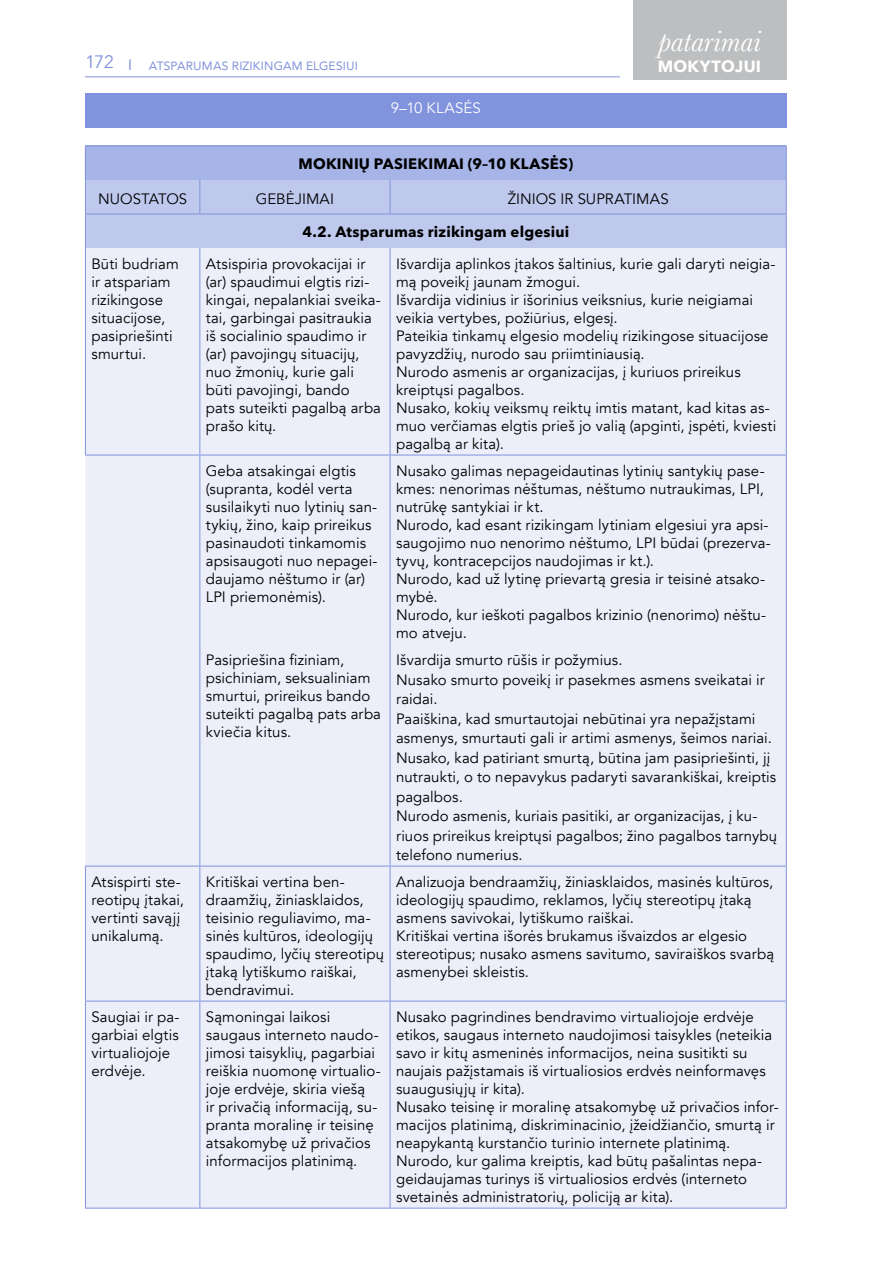
<style>
.page{position:relative;width:893px;height:1263px;background:#fff}
.page>*{position:absolute;margin:0;border:0;box-sizing:border-box;transform-origin:0 0}
.t1{font:italic 30.3px "Baskerville";letter-spacing:.01em;color:#fff}
.t2{font:700 16.2px "Avenir Next";letter-spacing:.01em;color:#fff}
.t3{font:15px/18px "Avenir";letter-spacing:.005em;color:#000}
.t4{font:700 15px "Avenir Next LT Pro";letter-spacing:.015em;color:#000}
.t5{font:15px "Avenir";letter-spacing:.01em;color:#fff}
.t6{font:12px "Avenir";letter-spacing:.015em;color:#8093dc}
.s1{font-family:"Avenir Next";font-size:18px}
.s2{font-size:15px}
</style>
<div class="page">
<div style="left:633px;top:0;width:154px;height:80px;background:#bcbec0"></div>
<hr style="left:85px;top:76px;width:535px;height:1px;background:#8093dc">
<div style="left:85px;top:94px;width:702px;height:34px;background:#8093dc"></div>
<div style="left:85px;top:146px;width:701px;height:34px;background:#a6b4e7"></div>
<div style="left:86px;top:180px;width:700px;height:68px;background:#bfc9ee"></div>
<div style="left:85px;top:248px;width:701px;height:960px;background:#eceffa"></div>
<hr style="left:85px;top:214px;width:115px;height:1px;background:#8093dc">
<hr style="left:200px;top:214px;width:190px;height:1px;background:#8093dc">
<hr style="left:390px;top:214px;width:397px;height:1px;background:#8093dc">
<hr style="left:199px;top:455px;width:1px;height:189px;background:#8093dc">
<hr style="left:390px;top:455px;width:1px;height:189px;background:#8093dc">
<hr style="left:786px;top:455px;width:1px;height:189px;background:#8093dc">
<hr style="left:199px;top:644px;width:1px;height:222px;background:#8093dc">
<hr style="left:390px;top:644px;width:1px;height:222px;background:#8093dc">
<hr style="left:786px;top:644px;width:1px;height:222px;background:#8093dc">
<hr style="left:85px;top:866px;width:115px;height:1px;background:#8093dc">
<hr style="left:85px;top:866px;width:1px;height:135px;background:#8093dc">
<hr style="left:200px;top:866px;width:190px;height:1px;background:#8093dc">
<hr style="left:199px;top:866px;width:1px;height:135px;background:#8093dc">
<hr style="left:390px;top:866px;width:397px;height:1px;background:#8093dc">
<hr style="left:390px;top:866px;width:1px;height:135px;background:#8093dc">
<hr style="left:786px;top:866px;width:1px;height:135px;background:#8093dc">
<hr style="left:85px;top:1001px;width:115px;height:1px;background:#8093dc">
<hr style="left:85px;top:1001px;width:1px;height:207px;background:#8093dc">
<hr style="left:200px;top:1001px;width:190px;height:1px;background:#8093dc">
<hr style="left:199px;top:1001px;width:1px;height:207px;background:#8093dc">
<hr style="left:390px;top:1001px;width:397px;height:1px;background:#8093dc">
<hr style="left:390px;top:1001px;width:1px;height:207px;background:#8093dc">
<hr style="left:786px;top:1001px;width:1px;height:207px;background:#8093dc">
<hr style="left:85px;top:1208px;width:115px;height:1px;background:#8093dc">
<hr style="left:200px;top:1208px;width:190px;height:1px;background:#8093dc">
<hr style="left:390px;top:1208px;width:397px;height:1px;background:#8093dc">
<hr style="left:85px;top:146px;width:115px;height:1px;background:#8093dc">
<hr style="left:85px;top:146px;width:1px;height:34px;background:#8093dc">
<hr style="left:200px;top:146px;width:190px;height:1px;background:#8093dc">
<hr style="left:390px;top:146px;width:397px;height:1px;background:#8093dc">
<hr style="left:786px;top:146px;width:1px;height:34px;background:#8093dc">
<hr style="left:85px;top:180px;width:1px;height:34px;background:#8093dc">
<hr style="left:199px;top:180px;width:1px;height:34px;background:#8093dc">
<hr style="left:390px;top:180px;width:1px;height:34px;background:#8093dc">
<hr style="left:786px;top:180px;width:1px;height:34px;background:#8093dc">
<hr style="left:85px;top:214px;width:1px;height:34px;background:#8093dc">
<hr style="left:786px;top:214px;width:1px;height:34px;background:#8093dc">
<hr style="left:85px;top:248px;width:1px;height:207px;background:#8093dc">
<hr style="left:199px;top:248px;width:1px;height:207px;background:#8093dc">
<hr style="left:390px;top:248px;width:1px;height:207px;background:#8093dc">
<hr style="left:786px;top:248px;width:1px;height:207px;background:#8093dc">
<hr style="left:85px;top:455px;width:115px;height:1px;background:#8093dc">
<hr style="left:200px;top:455px;width:190px;height:1px;background:#8093dc">
<hr style="left:390px;top:455px;width:397px;height:1px;background:#8093dc">
<p class="t6" style="left:85px;top:56px;width:274px"><span class="s1">172</span> <span class="s2">I</span> ATSPARUMAS RIZIKINGAM ELGESIUI</p>
<p class="t5" style="left:391px;top:99px;width:91px">9–10 KLASĖS</p>
<p class="t4" style="left:299px;top:154px;width:276px">MOKINIŲ PASIEKIMAI (9–10 KLASĖS)</p>
<h1 class="t1" style="left:658px;top:21px;width:104px">patarimai</h1>
<p class="t2" style="left:658px;top:52px;width:105px">MOKYTOJUI</p>
<p class="t3" style="left:98px;top:191px;width:91px">NUOSTATOS</p>
<p class="t3" style="left:256px;top:191px;width:80px">GEBĖJIMAI</p>
<p class="t3" style="left:508px;top:191px;width:162px">ŽINIOS IR SUPRATIMAS</p>
<p class="t4" style="left:302px;top:222px;width:268px">4.2. Atsparumas rizikingam elgesiui</p>
<p class="t3" style="left:91px;top:255px;width:89px">Būti budriam ir atspariam rizikingose situacijose, pasipriešinti smurtui.</p>
<p class="t3" style="left:206px;top:255px;width:177px">Atsispiria provokacijai ir (ar) spaudimui elgtis rizi&shy;kingai, nepalankiai sveika&shy;tai, garbingai pasitraukia iš socialinio spaudimo ir (ar) pavojingų situacijų, nuo žmonių, kurie gali būti pavojingi, bando pats suteikti pagalbą arba prašo kitų.</p>
<p class="t3" style="left:396px;top:255px;width:382px">Išvardija aplinkos įtakos šaltinius, kurie gali daryti neigia&shy;mą poveikį jaunam žmogui.<br>Išvardija vidinius ir išorinius veiksnius, kurie neigiamai veikia vertybes, požiūrius, elgesį.<br>Pateikia tinkamų elgesio modelių rizikingose situacijose pavyzdžių, nurodo sau priimtiniausią.<br>Nurodo asmenis ar organizacijas, į kuriuos prireikus kreiptųsi pagalbos.<br>Nusako, kokių veiksmų reiktų imtis matant, kad kitas as&shy;muo verčiamas elgtis prieš jo valią (apginti, įspėti, kviesti pagalbą ar kita).</p>
<p class="t3" style="left:206px;top:462px;width:173px">Geba atsakingai elgtis (supranta, kodėl verta susilaikyti nuo lytinių san&shy;tykių, žino, kaip prireikus pasinaudoti tinkamomis apsisaugoti nuo nepagei&shy;daujamo nėštumo ir (ar)<br>LPI priemonėmis).</p>
<p class="t3" style="left:396px;top:462px;width:376px">Nusako galimas nepageidautinas lytinių santykių pase&shy;kmes: nenorimas nėštumas, nėštumo nutraukimas, LPI, nutrūkę santykiai ir kt.<br>Nurodo, kad esant rizikingam lytiniam elgesiui yra apsi&shy;saugojimo nuo nenorimo nėštumo, LPI būdai (prezerva&shy;tyvų, kontracepcijos naudojimas ir kt.).<br>Nurodo, kad už lytinę prievartą gresia ir teisinė atsako&shy;mybė.<br>Nurodo, kur ieškoti pagalbos krizinio (nenorimo) nėštu&shy;mo atveju.</p>
<p class="t3" style="left:206px;top:651px;width:177px">Pasipriešina fiziniam, psichiniam, seksualiniam smurtui, prireikus bando suteikti pagalbą pats arba kviečia kitus.</p>
<p class="t3" style="left:396px;top:650px;width:383px;line-height:19.5px">Išvardija smurto rūšis ir požymius.<br>Nusako smurto poveikį ir pasekmes asmens sveikatai ir raidai.<br>Paaiškina, kad smurtautojai nebūtinai yra nepažįstami asmenys, smurtauti gali ir artimi asmenys, šeimos nariai.<br>Nusako, kad patiriant smurtą, būtina jam pasipriešinti, jį nutraukti, o to nepavykus padaryti savarankiškai, kreiptis pagalbos.<br>Nurodo asmenis, kuriais pasitiki, ar organizacijas, į ku&shy;riuos prireikus kreiptųsi pagalbos; žino pagalbos tarnybų telefono numerius.</p>
<p class="t3" style="left:91px;top:873px;width:94px">Atsispirti ste&shy;reotipų įtakai, vertinti savąjį unikalumą.</p>
<p class="t3" style="left:206px;top:873px;width:180px">Kritiškai vertina ben&shy;draamžių, žiniasklaidos, teisinio reguliavimo, ma&shy;sinės kultūros, ideologijų spaudimo, lyčių stereotipų įtaką lytiškumo raiškai, bendravimui.</p>
<p class="t3" style="left:396px;top:873px;width:380px">Analizuoja bendraamžių, žiniasklaidos, masinės kultūros, ideologijų spaudimo, reklamos, lyčių stereotipų įtaką asmens savivokai, lytiškumo raiškai.<br>Kritiškai vertina išorės brukamus išvaizdos ar elgesio stereotipus; nusako asmens savitumo, saviraiškos svarbą asmenybei skleistis.</p>
<p class="t3" style="left:91px;top:1008px;width:90px">Saugiai ir pa&shy;garbiai elgtis virtualiojoje erdvėje.</p>
<p class="t3" style="left:206px;top:1008px;width:177px">Sąmoningai laikosi saugaus interneto naudo&shy;jimosi taisyklių, pagarbiai reiškia nuomonę virtualio&shy;joje erdvėje, skiria viešą<br>ir privačią informaciją, su&shy;pranta moralinę ir teisinę atsakomybę už privačios informacijos platinimą.</p>
<p class="t3" style="left:396px;top:1008px;width:384px">Nusako pagrindines bendravimo virtualiojoje erdvėje etikos, saugaus interneto naudojimosi taisykles (neteikia savo ir kitų asmeninės informacijos, neina susitikti su naujais pažįstamais iš virtualiosios erdvės neinformavęs suaugusiųjų ir kita).<br>Nusako teisinę ir moralinę atsakomybę už privačios infor&shy;macijos platinimą, diskriminacinio, įžeidžiančio, smurtą ir neapykantą kurstančio turinio internete platinimą.<br>Nurodo, kur galima kreiptis, kad būtų pašalintas nepa&shy;geidaujamas turinys iš virtualiosios erdvės (interneto svetainės administratorių, policiją ar kita).</p>
</div>
